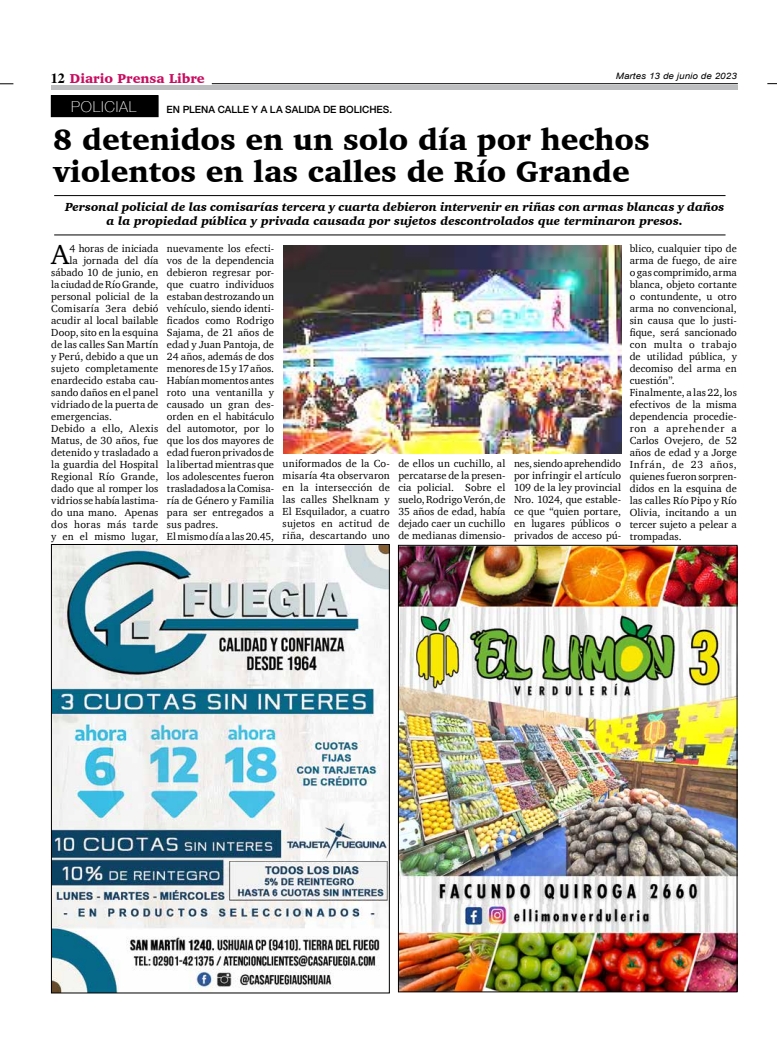
<style>
.page{position:relative;width:777px;height:1063px;background:#fff}
.page>*{position:absolute;margin:0;border:0;box-sizing:border-box;transform-origin:0 0}
.t1{font:900 30px/32px "Charter";color:#000}
.t2{font:28.4px "Charter";color:#000}
.t3{font:100 15px "Helvetica Neue";letter-spacing:.05em;color:#fff}
.t4{font:900 13.2px "Charter";color:#c80c5f}
.t5{font:italic 900 12px/14px "Charter";letter-spacing:.005em;color:#000;text-align:center}
.t6{font:10.5px/12px "Charter";letter-spacing:.01em;color:#000;text-align:justify}
.t7{font:10.5px "Charter";letter-spacing:-.01em;color:#000}
.t8{font:10.5px "Charter";letter-spacing:.035em;color:#000}
.t9{font:500 10px "Helvetica Neue";letter-spacing:-.005em;color:#000}
.t10{font:italic 8.8px "Arial";letter-spacing:.01em;color:#000;scale:1.11 1}
.s1{font-family:"Times";font-weight:700;font-size:14px;color:#000}
</style>
<div class="page">
<hr style="left:212px;top:83px;width:526px;height:1px;background:#000">
<svg style="left:0;top:84px;width:13px;height:1px"></svg>
<div style="left:51px;top:85px;width:686px;height:5px;background:#bcbec0"></div>
<img style="left:53px;top:546px;width:334px;height:445px">
<div style="left:51px;top:544px;width:338px;height:449px;border:1px solid #000"></div>
<img style="left:400px;top:547px;width:335px;height:443px">
<div style="left:398px;top:545px;width:339px;height:447px;border:1px solid #000"></div>
<div style="left:51px;top:96px;width:107px;height:21px;background:#000"></div>
<img style="left:283px;top:245px;width:339px;height:208px">
<hr style="left:54px;top:235px;width:671px;height:1px;background:#000">
<hr style="left:54px;top:195px;width:671px;height:1px;background:#000">
<p class="t10" style="left:616px;top:70px;width:111px">Martes 13 de junio de 2023</p>
<p class="t4" style="left:51px;top:70px;width:155px"><span class="s1">12</span> Diario Prensa Libre</p>
<h3 class="t3" style="left:71px;top:95px;width:66px">POLICIAL</h3>
<p class="t9" style="left:167px;top:102px;width:227px">EN PLENA CALLE Y A LA SALIDA DE BOLICHES.</p>
<h1 class="t1" style="left:53px;top:123px;width:598px">8 detenidos en un solo día por hechos violentos en las calles de Río Grande</h1>
<p class="t5" style="left:65px;top:200px;width:661px">Personal policial de las comisarías tercera y cuarta debieron intervenir en riñas con armas blancas y daños a la propiedad pública y privada causada por sujetos descontrolados que terminaron presos.</p>
<h2 class="t2" style="left:51px;top:230px;width:20px">A</h2>
<p class="t6" style="left:70px;top:243px;width:90px">4 horas de iniciada</p>
<p class="t6" style="left:70px;top:255px;width:90px">la jornada del día</p>
<p class="t6" style="left:51px;top:267px;width:109px">sábado 10 de junio, en</p>
<p class="t7" style="left:51px;top:276px;width:109px">la ciudad de Río Grande,</p>
<p class="t6" style="left:51px;top:291px;width:109px">personal policial de la</p>
<p class="t6" style="left:51px;top:303px;width:109px">Comisaría 3era debió</p>
<p class="t6" style="left:51px;top:315px;width:109px">acudir al local bailable</p>
<p class="t6" style="left:51px;top:327px;width:109px">Doop, sito en la esquina</p>
<p class="t6" style="left:51px;top:339px;width:109px">de las calles San Martín</p>
<p class="t6" style="left:51px;top:351px;width:109px">y Perú, debido a que un</p>
<p class="t6" style="left:51px;top:363px;width:109px">sujeto completamente</p>
<p class="t6" style="left:51px;top:375px;width:109px">enardecido estaba cau-</p>
<p class="t6" style="left:51px;top:387px;width:109px">sando daños en el panel</p>
<p class="t6" style="left:51px;top:399px;width:109px">vidriado de la puerta de</p>
<p class="t6" style="left:51px;top:411px;width:62px">emergencias.</p>
<p class="t6" style="left:51px;top:423px;width:109px">Debido a ello, Alexis</p>
<p class="t6" style="left:51px;top:435px;width:109px">Matus, de 30 años, fue</p>
<p class="t6" style="left:51px;top:447px;width:109px">detenido y trasladado a</p>
<p class="t6" style="left:51px;top:459px;width:109px">la guardia del Hospital</p>
<p class="t6" style="left:51px;top:471px;width:109px">Regional Río Grande,</p>
<p class="t6" style="left:51px;top:483px;width:109px">dado que al romper los</p>
<p class="t6" style="left:51px;top:495px;width:109px">vidrios se había lastima-</p>
<p class="t6" style="left:51px;top:507px;width:109px">do una mano. Apenas</p>
<p class="t8" style="left:51px;top:516px;width:109px">dos horas más tarde</p>
<p class="t6" style="left:51px;top:531px;width:109px">y en el mismo lugar,</p>
<p class="t6" style="left:167px;top:243px;width:109px;text-align:left">nuevamente los efecti&shy;vos de la dependencia debieron regresar por&shy;que cuatro individuos estaban destrozando un vehículo, siendo identi&shy;ficados como Rodrigo<br>Sajama, de 21 años de edad y Juan Pantoja, de<br>24 años, además de dos menores de 15 y 17 años.<br>Habían momentos antes roto una ventanilla y causado un gran des&shy;orden en el habitáculo del automotor, por lo que los dos mayores de edad fueron privados de la libertad mientras que los adolescentes fueron trasladados a la Comisa&shy;ría de Género y Familia para ser entregados a sus padres.<br>El mismo día a las 20.45,</p>
<p class="t6" style="left:283px;top:458px;width:109px">uniformados de la Co&shy;misaría 4ta observaron en la intersección de las calles Shelknam y El Esquilador, a cuatro sujetos en actitud de riña, descartando uno</p>
<p class="t6" style="left:398px;top:457px;width:109px">de ellos un cuchillo, al percatarse de la presen&shy;cia policial. Sobre el suelo, Rodrigo Verón, de 35 años de edad, había dejado caer un cuchillo de medianas dimensio-</p>
<p class="t6" style="left:514px;top:457px;width:109px">nes, siendo aprehendido por infringir el artículo 109 de la ley provincial Nro. 1024, que estable&shy;ce que “quien portare, en lugares públicos o privados de acceso pú-</p>
<p class="t6" style="left:629px;top:243px;width:109px;text-align:left">blico, cualquier tipo de arma de fuego, de aire o gas comprimido, arma blanca, objeto cortante o contundente, u otro arma no convencional, sin causa que lo justi&shy;fique, será sancionado con multa o trabajo de utilidad pública, y decomiso del arma en cuestión”.<br>Finalmente, a las 22, los efectivos de la misma dependencia procedie&shy;ron a aprehender a<br>Carlos Ovejero, de 52 años de edad y a Jorge<br>Infrán, de 23 años, quienes fueron sorpren&shy;didos en la esquina de las calles Río Pipo y Río<br>Olivia, incitando a un tercer sujeto a pelear a trompadas.</p>
</div>
